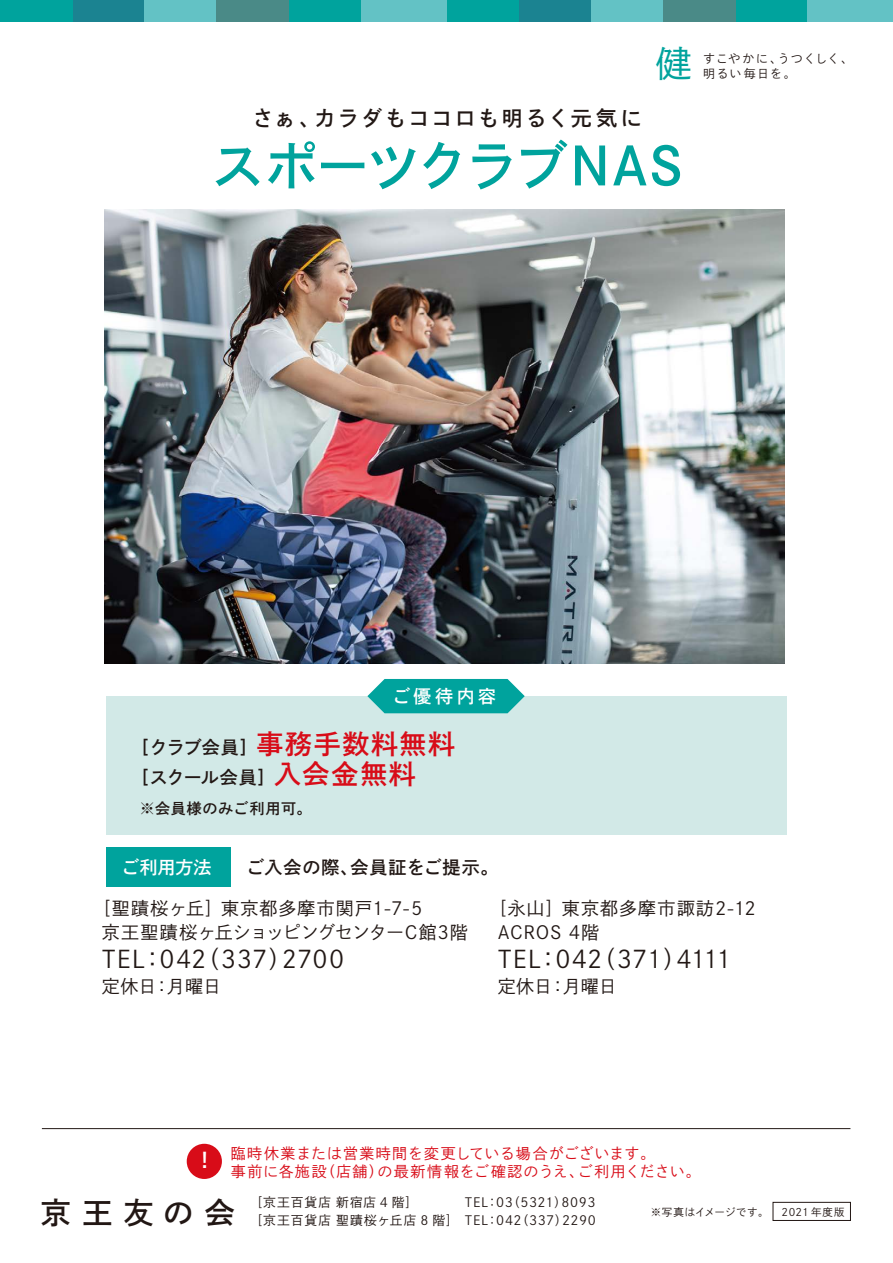
<style>
.page{position:relative;width:893px;height:1263px;background:#fff}
.page>*{position:absolute;margin:0;border:0;box-sizing:border-box;transform-origin:0 0}
.t1{font:52.5px "Shuei Go Kin Std B";letter-spacing:-.025em;color:#00a39d}
.t2{font:36px "Shuei Go Kin Std L";color:#00a39d}
.t3{font:30px "Shuei Go Kin Std B";letter-spacing:.385em;color:#221714}
.t4{font:24px "Shuei Go Kin Std L";letter-spacing:.01em;color:#221815}
.t5{font:24px "Shuei Go Kin Std L";letter-spacing:.035em;color:#221815}
.t6{font:21px "Shuei Go Kin Std B";letter-spacing:.115em;color:#221815}
.t7{font:18px/24px "Shuei Go Kin Std L";letter-spacing:.04em;color:#221815}
.t8{font:18px/30px "Shuei Go Kin Std B";letter-spacing:-.04em;color:#221815}
.t9{font:18px "Shuei Go Kin Std B";letter-spacing:.05em;color:#221815}
.t10{font:18px "Shuei Go Kin Std B";letter-spacing:.095em;color:#fff}
.t11{font:15px/18px "Shuei Go Kin Std L";letter-spacing:.065em;color:#d80c18}
.t12{font:15px "Shuei Go Kin Std B";letter-spacing:.055em;color:#221815}
.t13{font:12.75px/18px "Shuei Go Kin Std L";letter-spacing:.06em;color:#221714}
.t14{font:12px "Shuei Go Kin Std L";letter-spacing:.09em;color:#221714}
.t15{font:10.5px "Shuei Go Kin Std L";letter-spacing:.025em;color:#221714}
.s1{font-size:27px;color:#d80c18}
.s2{font-family:"Shuei Go Kin Std B";font-size:21.3px;color:#fff}
</style>
<div class="page">
<div style="left:735px;top:0;width:73px;height:21px;background:#00a39d"></div>
<div style="left:808px;top:0;width:85px;height:21px;background:#63c2c5"></div>
<div style="left:519px;top:0;width:72px;height:21px;background:#1b8391"></div>
<div style="left:446px;top:0;width:73px;height:21px;background:#00a39d"></div>
<div style="left:591px;top:0;width:72px;height:21px;background:#63c2c5"></div>
<div style="left:663px;top:0;width:72px;height:21px;background:#4a8a87"></div>
<div style="left:289px;top:0;width:72px;height:21px;background:#00a39d"></div>
<div style="left:361px;top:0;width:85px;height:21px;background:#63c2c5"></div>
<div style="left:72px;top:0;width:72px;height:21px;background:#1b8391"></div>
<div style="left:0;top:0;width:72px;height:21px;background:#00a39d"></div>
<div style="left:144px;top:0;width:73px;height:21px;background:#63c2c5"></div>
<div style="left:217px;top:0;width:72px;height:21px;background:#4a8a87"></div>
<hr style="left:42px;top:1128px;width:808px;height:1px;background:#221815">
<div style="left:773px;top:1202px;width:78px;height:19px;border:1px solid #221714"></div>
<div style="left:187px;top:1144px;width:35px;height:35px;background:#d80c18;border-radius:50%"></div>
<img style="left:104px;top:209px;width:680px;height:454px">
<div style="left:106px;top:847px;width:125px;height:40px;background:#00a39d"></div>
<div style="left:106px;top:696px;width:681px;height:139px;background:#d2e9e7"></div>
<svg style="left:367px;top:679px;width:158px;height:34px;background:#1aaca6"></svg>
<h2 class="t2" style="left:656px;top:40px;width:37px">健</h2>
<p class="t6" style="left:252px;top:104px;width:391px">さぁ、カラダもココロも明るく元気に</p>
<h1 class="t1" style="left:212px;top:129px;width:473px">スポーツクラブNAS</h1>
<p class="t14" style="left:703px;top:50px;width:152px">すこやかに、うつくしく、</p>
<p class="t14" style="left:703px;top:65px;width:94px">明るい毎日を。</p>
<p class="t10" style="left:392px;top:684px;width:105px">ご優待内容</p>
<p class="t8" style="left:131px;top:732px;width:326px">［クラブ会員］<span class="s1">事務手数料無料</span>［スクール会員］<span class="s1">入会金無料</span></p>
<p class="t12" style="left:140px;top:798px;width:174px">※会員様のみご利用可。</p>
<p class="t10" style="left:121px;top:855px;width:91px">ご利用方法</p>
<p class="t9" style="left:246px;top:855px;width:254px">ご入会の際、会員証をご提示。</p>
<p class="t7" style="left:102px;top:896px;width:367px;text-indent:-9px">［聖蹟桜ヶ丘］東京都多摩市関戸1-7-5<br>京王聖蹟桜ヶ丘ショッピングセンターC館3階</p>
<h3 class="t5" style="left:102px;top:943px;width:244px">TEL：042（337）2700</h3>
<p class="t7" style="left:102px;top:974px;width:121px">定休日：月曜日</p>
<p class="t7" style="left:498px;top:896px;width:259px;text-indent:-9px">［永山］東京都多摩市諏訪2-12<br>ACROS 4階</p>
<h3 class="t4" style="left:498px;top:943px;width:235px">TEL：042（371）4111</h3>
<p class="t7" style="left:498px;top:974px;width:121px">定休日：月曜日</p>
<p class="t11" style="left:231px;top:1144px;width:471px;text-indent:-29px"><span class="s2">!</span> 臨時休業または営業時間を変更している場合がございます。<br>事前に各施設（店舗）の最新情報をご確認のうえ、ご利用ください。</p>
<p class="t13" style="left:250px;top:1193px;width:210px">［京王百貨店 新宿店 4 階］<br>［京王百貨店 聖蹟桜ヶ丘店 8 階］</p>
<p class="t15" style="left:782px;top:1205px;width:65px">2021 年度版</p>
<h3 class="t3" style="left:41px;top:1191px;width:196px">京王友の会</h3>
<p class="t13" style="left:465px;top:1193px;width:133px">TEL：03（5321）8093<br>TEL：042（337）2290</p>
<p class="t15" style="left:651px;top:1205px;width:119px">※写真はイメージです。</p>
</div>
